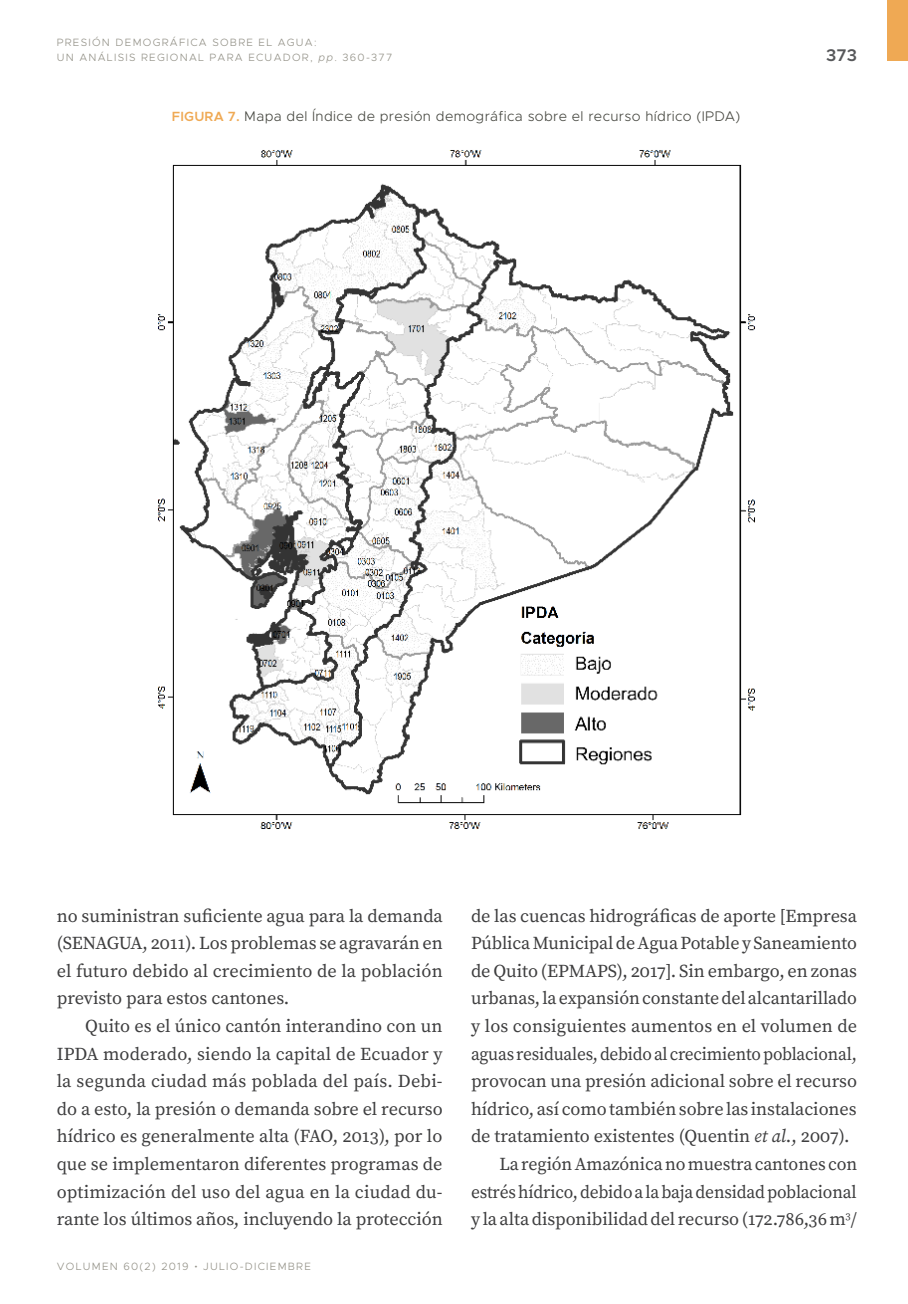
<style>
.page{position:relative;width:908px;height:1304px;background:#fff}
.page>*{position:absolute;margin:0;border:0;box-sizing:border-box;transform-origin:0 0}
.t1{font:18.2px/27.6px "Source Serif Pro";letter-spacing:-.005em;color:#3e3e3f;text-align:justify}
.t2{font:18.2px "Source Serif Pro";letter-spacing:-.005em;color:#3e3e3f;scale:.95 1}
.t3{font:18.2px "Source Serif Pro";letter-spacing:-.005em;color:#3e3e3f;scale:.96 1}
.t4{font:600 17px "Metropolis";color:#57585a}
.t5{font:300 14px "Metropolis";letter-spacing:.025em;color:#474841}
.t6{font:300 10.6px/14.6px "Metropolis";letter-spacing:.12em;color:#929086}
.s1{font-style:italic}
.s2{font-weight:600;font-size:13.4px;color:#efa954}
.s3{font-family:"Source Serif Pro"}
</style>
<div class="page">
<div style="left:886px;top:0;width:21px;height:61px;background:#efa954"></div>
<img style="left:158px;top:150px;width:597px;height:679px">
<p class="t6" style="left:57px;top:35px;width:337px">PRESIÓN DEMOGRÁFICA SOBRE EL AGUA:<br>UN ANÁLISIS REGIONAL PARA ECUADOR, <span class="s1">pp</span>. 360-377</p>
<p class="t5" style="left:172px;top:108px;width:569px"><span class="s2">FIGURA 7.</span> Mapa del Índice de presión demográfica sobre el recurso hídrico (IPDA)</p>
<p class="t4" style="left:825px;top:44px;width:32px">373</p>
<p class="t1" style="left:57px;top:902px;width:387px">no suministran suficiente agua para la demanda (SENAGUA, 2011). Los problemas se agravarán en el futuro debido al crecimiento de la población previsto para estos cantones.</p>
<p class="t1" style="left:57px;top:1013px;width:387px;text-indent:28px">Quito es el único cantón interandino con un IPDA moderado, siendo la capital de Ecuador y la segunda ciudad más poblada del país. Debi&shy;do a esto, la presión o demanda sobre el recurso hídrico es generalmente alta (FAO, 2013), por lo que se implementaron diferentes programas de optimización del uso del agua en la ciudad du&shy;rante los últimos años, incluyendo la protección</p>
<p class="t6" style="left:57px;top:1259px;width:255px">VOLUMEN 60(2) 2019 <span class="s3">•</span> JULIO-DICIEMBRE</p>
<p class="t1" style="left:471px;top:902px;width:387px">de las cuencas hidrográficas de aporte [Empresa</p>
<p class="t1" style="left:471px;top:930px;width:387px">Pública Municipal de Agua Potable y Saneamiento</p>
<p class="t1" style="left:471px;top:958px;width:387px">de Quito (EPMAPS), 2017]. Sin embargo, en zonas</p>
<p class="t1" style="left:471px;top:985px;width:387px">urbanas, la expansión constante del alcantarillado</p>
<p class="t1" style="left:471px;top:1013px;width:387px">y los consiguientes aumentos en el volumen de</p>
<p class="t2" style="left:471px;top:1043px;width:407px">aguas residuales, debido al crecimiento poblacional,</p>
<p class="t1" style="left:471px;top:1068px;width:387px">provocan una presión adicional sobre el recurso</p>
<p class="t1" style="left:471px;top:1096px;width:387px">hídrico, así como también sobre las instalaciones</p>
<p class="t1" style="left:471px;top:1123px;width:380px">de tratamiento existentes (Quentin <span class="s1">et al</span>., 2007).</p>
<p class="t1" style="left:499px;top:1151px;width:359px">La región Amazónica no muestra cantones con</p>
<p class="t3" style="left:471px;top:1181px;width:403px">estrés hídrico, debido a la baja densidad poblacional</p>
<p class="t1" style="left:471px;top:1206px;width:387px">y la alta disponibilidad del recurso (172.786,36 m<sup>3</sup>/</p>
</div>
